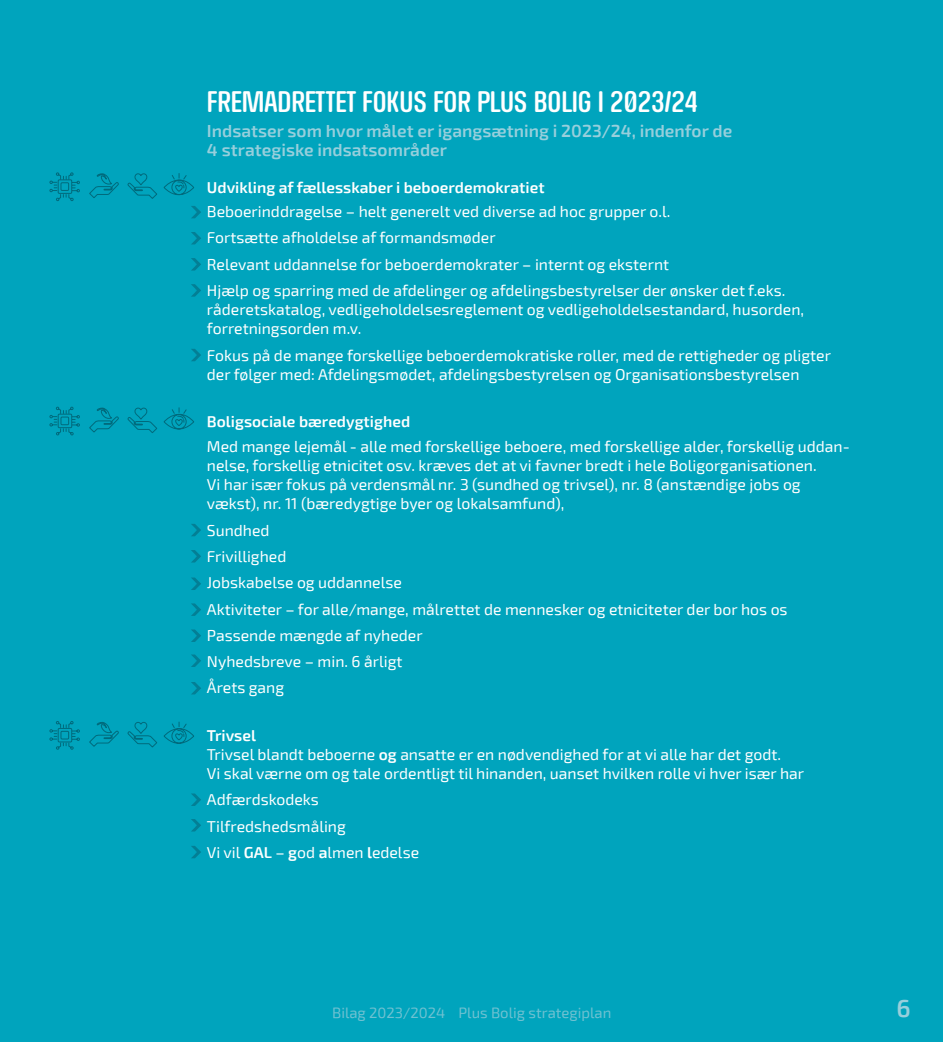
<style>
.page{position:relative;width:943px;height:1042px;background:#00a4bd}
.page>*{position:absolute;margin:0;border:0;box-sizing:border-box;transform-origin:0 0}
.t1{font:29.75px "RICHARDMILLERROUNDED";color:#fff}
.t2{font:600 24.5px "Exo 2";color:#97cfdc}
.t3{font:600 17.5px "Exo 2";color:#97cfdc}
.t4{font:15.75px/19.2px "Exo 2";color:#fff}
.t5{font:600 15.75px "Exo 2";color:#fff}
.t6{font:14.88px "Exo 2";color:#6fc1d1}
.s1{font-weight:600}
</style>
<div class="page">
<svg style="left:191px;top:629px;width:10px;height:13px"></svg>
<svg style="left:191px;top:654px;width:10px;height:13px"></svg>
<svg style="left:191px;top:793px;width:10px;height:13px"></svg>
<svg style="left:49px;top:172px;width:31px;height:29px"></svg>
<svg style="left:89px;top:173px;width:30px;height:25px"></svg>
<svg style="left:127px;top:173px;width:74px;height:45px"></svg>
<svg style="left:49px;top:406px;width:31px;height:29px"></svg>
<svg style="left:89px;top:407px;width:30px;height:26px"></svg>
<svg style="left:127px;top:407px;width:67px;height:26px"></svg>
<svg style="left:191px;top:232px;width:10px;height:12px"></svg>
<svg style="left:191px;top:258px;width:10px;height:12px"></svg>
<svg style="left:191px;top:284px;width:10px;height:13px"></svg>
<svg style="left:191px;top:349px;width:10px;height:12px"></svg>
<svg style="left:191px;top:819px;width:10px;height:12px"></svg>
<svg style="left:191px;top:846px;width:10px;height:12px"></svg>
<svg style="left:191px;top:524px;width:10px;height:12px"></svg>
<svg style="left:191px;top:550px;width:10px;height:12px"></svg>
<svg style="left:191px;top:577px;width:10px;height:13px"></svg>
<svg style="left:191px;top:603px;width:10px;height:13px"></svg>
<svg style="left:191px;top:682px;width:10px;height:12px"></svg>
<svg style="left:49px;top:721px;width:31px;height:29px"></svg>
<svg style="left:89px;top:722px;width:30px;height:25px"></svg>
<svg style="left:127px;top:722px;width:67px;height:26px"></svg>
<p class="t1" style="left:207px;top:86px;width:492px">FREMADRETTET FOKUS FOR PLUS BOLIG I 2023/24</p>
<p class="t3" style="left:207px;top:120px;width:527px">Indsatser som hvor målet er igangsætning i 2023/24, indenfor de</p>
<p class="t3" style="left:207px;top:139px;width:241px">4 strategiske indsatsområder</p>
<p class="t5" style="left:207px;top:178px;width:339px">Udvikling af fællesskaber i beboerdemokratiet</p>
<p class="t4" style="left:207px;top:202px;width:465px">Beboerinddragelse – helt generelt ved diverse ad hoc grupper o.l.</p>
<p class="t4" style="left:207px;top:229px;width:290px">Fortsætte afholdelse af formandsmøder</p>
<p class="t4" style="left:207px;top:255px;width:464px">Relevant uddannelse for beboerdemokrater – internt og eksternt</p>
<p class="t4" style="left:207px;top:281px;width:580px">Hjælp og sparring med de afdelinger og afdelingsbestyrelser der ønsker det f.eks.</p>
<p class="t4" style="left:207px;top:300px;width:598px">råderetskatalog, vedligeholdelsesreglement og vedligeholdelsestandard, husorden,</p>
<p class="t4" style="left:207px;top:320px;width:156px">forretningsorden m.v.</p>
<p class="t4" style="left:207px;top:346px;width:625px">Fokus på de mange forskellige beboerdemokratiske roller, med de rettigheder og pligter der følger med: Afdelingsmødet, afdelingsbestyrelsen og Organisationsbestyrelsen</p>
<p class="t5" style="left:207px;top:412px;width:205px">Boligsociale bæredygtighed</p>
<p class="t4" style="left:207px;top:437px;width:644px">Med mange lejemål - alle med forskellige beboere, med forskellige alder, forskellig uddan&shy;nelse, forskellig etnicitet osv. kræves det at vi favner bredt i hele Boligorganisationen.</p>
<p class="t4" style="left:207px;top:475px;width:595px">Vi har især fokus på verdensmål nr. 3 (sundhed og trivsel), nr. 8 (anstændige jobs og vækst), nr. 11 (bæredygtige byer og lokalsamfund),</p>
<p class="t4" style="left:207px;top:521px;width:64px">Sundhed</p>
<p class="t4" style="left:207px;top:547px;width:81px">Frivillighed</p>
<p class="t4" style="left:207px;top:573px;width:196px">Jobskabelse og uddannelse</p>
<p class="t4" style="left:207px;top:600px;width:582px">Aktiviteter – for alle/mange, målrettet de mennesker og etniciteter der bor hos os</p>
<p class="t4" style="left:207px;top:626px;width:217px">Passende mængde af nyheder</p>
<p class="t4" style="left:207px;top:652px;width:197px">Nyhedsbreve – min. 6 årligt</p>
<p class="t4" style="left:207px;top:678px;width:79px">Årets gang</p>
<p class="t5" style="left:207px;top:725px;width:51px">Trivsel</p>
<p class="t4" style="left:207px;top:745px;width:575px">Trivsel blandt beboerne <span class="s1">og</span> ansatte er en nødvendighed for at vi alle har det godt.</p>
<p class="t4" style="left:207px;top:764px;width:598px">Vi skal værne om og tale ordentligt til hinanden, uanset hvilken rolle vi hver især har</p>
<p class="t4" style="left:207px;top:790px;width:113px">Adfærdskodeks</p>
<p class="t4" style="left:207px;top:817px;width:140px">Tilfredshedsmåling</p>
<p class="t4" style="left:207px;top:843px;width:214px">Vi vil <span class="s1">GAL</span> – <span class="s1">g</span>od <span class="s1">a</span>lmen <span class="s1">l</span>edelse</p>
<p class="t6" style="left:332px;top:1004px;width:281px">Bilag 2023/2024 Plus Bolig strategiplan</p>
<p class="t2" style="left:896px;top:994px;width:16px">6</p>
</div>
